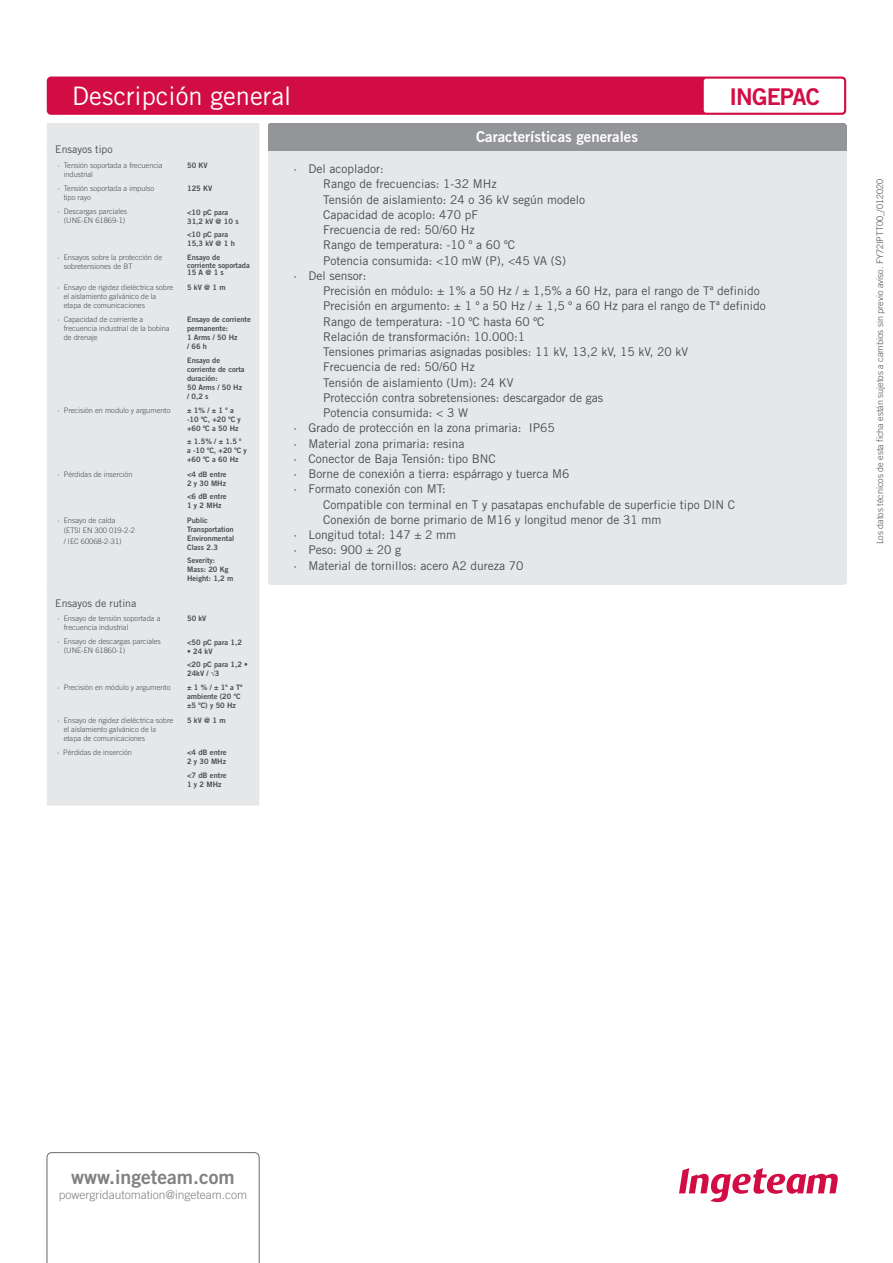
<style>
.page{position:relative;width:893px;height:1263px;background:#fff}
.page>*{position:absolute;margin:0;border:0;box-sizing:border-box;transform-origin:0 0}
.Descripcion_general{font:25.5px "Trade Gothic";color:#fff}
.LogoFront{font:23.1px "Trade Gothic Bold Two";letter-spacing:-.035em;color:#d20d44}
.t1{font:19.5px "Trade Gothic Bold Two";color:#828081}
.TabHeader{font:15px "Trade Gothic Bold Two";color:#fff}
.Viñeta_sub{font:12px "Trade Gothic";color:#4b4c4d}
.t2{font:300 12px "Trade Gothic";color:#828081}
.Titulo_test{font:10.5px "Trade Gothic";color:#4b4c4d}
.t3{font:300 9px "Trade Gothic";color:#4b4c4d}
.t4{font:300 7.5px/9px "Trade Gothic";color:#4b4c4d}
.sinViñetaPeq{font:7.5px/9px "Trade Gothic Bold Two";color:#4b4c4d}
.s1{font-weight:400}
</style>
<div class="page">
<div style="left:47px;top:77px;width:799px;height:38px;background:#d20d44;border-radius:4px"></div>
<svg style="left:679px;top:1168px;width:159px;height:34px"></svg>
<svg style="left:47px;top:1152px;width:213px;height:111px"></svg>
<div style="left:268px;top:125px;width:578px;height:26px;background:#939598"></div>
<div style="left:268px;top:151px;width:578px;height:431px;background:#e6e7e9"></div>
<svg style="left:270px;top:123px;width:574px;height:2px"></svg>
<svg style="left:270px;top:582px;width:574px;height:2px"></svg>
<div style="left:704px;top:79px;width:140px;height:34px;background:#fff;border-radius:3px"></div>
<div style="left:47px;top:123px;width:212px;height:682px;background:#e6e7e9"></div>
<p class="Descripcion_general" style="left:72px;top:80px;width:220px">Descripción general</p>
<p class="LogoFront" style="left:729px;top:82px;width:92px">INGEPAC</p>
<p class="Titulo_test" style="left:55px;top:143px;width:59px">Ensayos tipo</p>
<p class="t4" style="left:64px;top:160px;width:100px;text-indent:-6px"><span class="s1">∙</span> Tensión soportada a frecuencia industrial</p>
<p class="sinViñetaPeq" style="left:187px;top:160px;width:22px">50 KV</p>
<p class="t4" style="left:64px;top:184px;width:92px;text-indent:-6px"><span class="s1">∙</span> Tensión soportada a impulso tipo rayo</p>
<p class="sinViñetaPeq" style="left:187px;top:184px;width:27px">125 KV</p>
<p class="t4" style="left:57px;top:207px;width:71px;text-align:right"><span class="s1">∙</span> Descargas parciales (UNE-EN 61869-1)</p>
<p class="sinViñetaPeq" style="left:187px;top:207px;width:53px">&lt;10 pC para<br>31,2 kV @ 10 s</p>
<p class="sinViñetaPeq" style="left:187px;top:229px;width:49px">&lt;10 pC para<br>15,3 kV @ 1 h</p>
<p class="t4" style="left:64px;top:253px;width:100px;text-indent:-6px"><span class="s1">∙</span> Ensayos sobre la protección de sobretensiones de BT</p>
<p class="sinViñetaPeq" style="left:187px;top:254px;width:64px;line-height:7.5px">Ensayo de corriente soportada<br>15 A @ 1 s</p>
<p class="t4" style="left:64px;top:282px;width:111px;text-indent:-6px"><span class="s1">∙</span> Ensayo de rigidez dieléctrica sobre el aislamiento galvánico de la etapa de comunicaciones</p>
<p class="sinViñetaPeq" style="left:187px;top:283px;width:40px">5 kV @ 1 m</p>
<p class="t4" style="left:64px;top:315px;width:107px;text-indent:-6px"><span class="s1">∙</span> Capacidad de corriente a frecuencia industrial de la bobina de drenaje</p>
<p class="sinViñetaPeq" style="left:187px;top:315px;width:65px">Ensayo de corriente permanente:<br>1 Arms / 50 Hz<br>/ 66 h</p>
<p class="sinViñetaPeq" style="left:187px;top:355px;width:59px">Ensayo de corriente de corta duración:<br>50 Arms / 50 Hz / 0,2 s</p>
<p class="t4" style="left:57px;top:406px;width:115px"><span class="s1">∙</span> Precisión en modulo y argumento</p>
<p class="sinViñetaPeq" style="left:187px;top:406px;width:55px">± 1% / ± 1 º a -10 ºC, +20 ºC y +60 ºC a 50 Hz</p>
<p class="sinViñetaPeq" style="left:187px;top:437px;width:61px">± 1.5% / ± 1.5 º a -10 ºC, +20 ºC y +60 ºC a 60 Hz</p>
<p class="t4" style="left:57px;top:470px;width:77px"><span class="s1">∙</span> Pérdidas de inserción</p>
<p class="sinViñetaPeq" style="left:187px;top:470px;width:41px">&lt;4 dB entre<br>2 y 30 MHz</p>
<p class="sinViñetaPeq" style="left:187px;top:492px;width:41px">&lt;6 dB entre<br>1 y 2 MHz</p>
<p class="t4" style="left:64px;top:515px;width:73px;line-height:10.5px;text-indent:-6px"><span class="s1">∙</span> Ensayo de caída<br>(ETSI EN 300 019-2-2 / IEC 60068-2-31)</p>
<p class="sinViñetaPeq" style="left:187px;top:515px;width:49px">Public<br>Transportation<br>Environmental<br>Class 2.3</p>
<p class="sinViñetaPeq" style="left:187px;top:556px;width:48px">Severity:<br>Mass: 20 Kg<br>Height: 1,2 m</p>
<p class="Titulo_test" style="left:55px;top:596px;width:83px">Ensayos de rutina</p>
<p class="t4" style="left:64px;top:614px;width:98px;text-indent:-6px"><span class="s1">∙</span> Ensayo de tensión soportada a frecuencia industrial</p>
<p class="sinViñetaPeq" style="left:187px;top:614px;width:21px">50 kV</p>
<p class="t4" style="left:64px;top:637px;width:99px;text-indent:-6px"><span class="s1">∙</span> Ensayo de descargas parciales (UNE-EN 61860-1)</p>
<p class="sinViñetaPeq" style="left:187px;top:637px;width:56px">&lt;50 pC para 1,2</p>
<p class="sinViñetaPeq" style="left:187px;top:646px;width:27px">• 24 kV</p>
<p class="sinViñetaPeq" style="left:187px;top:660px;width:62px">&lt;20 pC para 1,2 •<br>24kV / √3</p>
<p class="t4" style="left:57px;top:683px;width:115px"><span class="s1">∙</span> Precisión en módulo y argumento</p>
<p class="sinViñetaPeq" style="left:187px;top:683px;width:57px">± 1 % / ± 1º a Tª ambiente (20 ºC ±5 ºC) y 50 Hz</p>
<p class="t4" style="left:64px;top:716px;width:111px;text-indent:-6px"><span class="s1">∙</span> Ensayo de rigidez dieléctrica sobre el aislamiento galvánico de la etapa de comunicaciones</p>
<p class="sinViñetaPeq" style="left:187px;top:716px;width:40px">5 kV @ 1 m</p>
<p class="t4" style="left:57px;top:748px;width:76px"><span class="s1">∙</span> Pérdidas de inserción</p>
<p class="sinViñetaPeq" style="left:187px;top:748px;width:41px">&lt;4 dB entre<br>2 y 30 MHz</p>
<p class="sinViñetaPeq" style="left:187px;top:770px;width:41px">&lt;7 dB entre<br>1 y 2 MHz</p>
<p class="TabHeader" style="left:476px;top:127px;width:164px">Características generales</p>
<p class="Viñeta_sub" style="left:293px;top:161px;width:92px">∙ Del acoplador:</p>
<p class="Viñeta_sub" style="left:323px;top:177px;width:175px">Rango de frecuencias: 1-32 MHz</p>
<p class="Viñeta_sub" style="left:323px;top:192px;width:263px">Tensión de aislamiento: 24 o 36 kV según modelo</p>
<p class="Viñeta_sub" style="left:323px;top:207px;width:157px">Capacidad de acoplo: 470 pF</p>
<p class="Viñeta_sub" style="left:323px;top:222px;width:153px">Frecuencia de red: 50/60 Hz</p>
<p class="Viñeta_sub" style="left:323px;top:238px;width:193px">Rango de temperatura: -10 º a 60 ºC</p>
<p class="Viñeta_sub" style="left:323px;top:253px;width:244px">Potencia consumida: &lt;10 mW (P), &lt;45 VA (S)</p>
<p class="Viñeta_sub" style="left:293px;top:268px;width:74px">∙ Del sensor:</p>
<p class="Viñeta_sub" style="left:323px;top:283px;width:438px">Precisión en módulo: ± 1% a 50 Hz / ± 1,5% a 60 Hz, para el rango de Tª definido</p>
<p class="Viñeta_sub" style="left:323px;top:299px;width:444px">Precisión en argumento: ± 1 º a 50 Hz / ± 1,5 º a 60 Hz para el rango de Tª definido</p>
<p class="Viñeta_sub" style="left:323px;top:314px;width:223px">Rango de temperatura: -10 ºC hasta 60 ºC</p>
<p class="Viñeta_sub" style="left:323px;top:329px;width:203px">Relación de transformación: 10.000:1</p>
<p class="Viñeta_sub" style="left:323px;top:344px;width:366px">Tensiones primarias asignadas posibles: 11 kV, 13,2 kV, 15 kV, 20 kV</p>
<p class="Viñeta_sub" style="left:323px;top:360px;width:153px">Frecuencia de red: 50/60 Hz</p>
<p class="Viñeta_sub" style="left:323px;top:375px;width:192px">Tensión de aislamiento (Um): 24 KV</p>
<p class="Viñeta_sub" style="left:323px;top:390px;width:281px">Protección contra sobretensiones: descargador de gas</p>
<p class="Viñeta_sub" style="left:323px;top:405px;width:146px">Potencia consumida: &lt; 3 W</p>
<p class="Viñeta_sub" style="left:293px;top:421px;width:263px">∙ Grado de protección en la zona primaria: IP65</p>
<p class="Viñeta_sub" style="left:293px;top:436px;width:172px">∙ Material zona primaria: resina</p>
<p class="Viñeta_sub" style="left:293px;top:451px;width:204px">∙ Conector de Baja Tensión: tipo BNC</p>
<p class="Viñeta_sub" style="left:293px;top:467px;width:277px">∙ Borne de conexión a tierra: espárrago y tuerca M6</p>
<p class="Viñeta_sub" style="left:293px;top:482px;width:154px">∙ Formato conexión con MT:</p>
<p class="Viñeta_sub" style="left:323px;top:497px;width:413px">Compatible con terminal en T y pasatapas enchufable de superficie tipo DIN C</p>
<p class="Viñeta_sub" style="left:323px;top:512px;width:340px">Conexión de borne primario de M16 y longitud menor de 31 mm</p>
<p class="Viñeta_sub" style="left:293px;top:528px;width:164px">∙ Longitud total: 147 ± 2 mm</p>
<p class="Viñeta_sub" style="left:293px;top:543px;width:109px">∙ Peso: 900 ± 20 g</p>
<p class="Viñeta_sub" style="left:293px;top:558px;width:231px">∙ Material de tornillos: acero A2 dureza 70</p>
<p class="t3" style="left:874px;top:544px;width:367px;rotate:-90deg">Los datos técnicos de esta ficha están sujetos a cambios sin previo aviso. FY72IPTT00_/012020</p>
<h3 class="t1" style="left:71px;top:1165px;width:165px">www.ingeteam.com</h3>
<p class="t2" style="left:59px;top:1187px;width:190px">powergridautomation@ingeteam.com</p>
</div>
